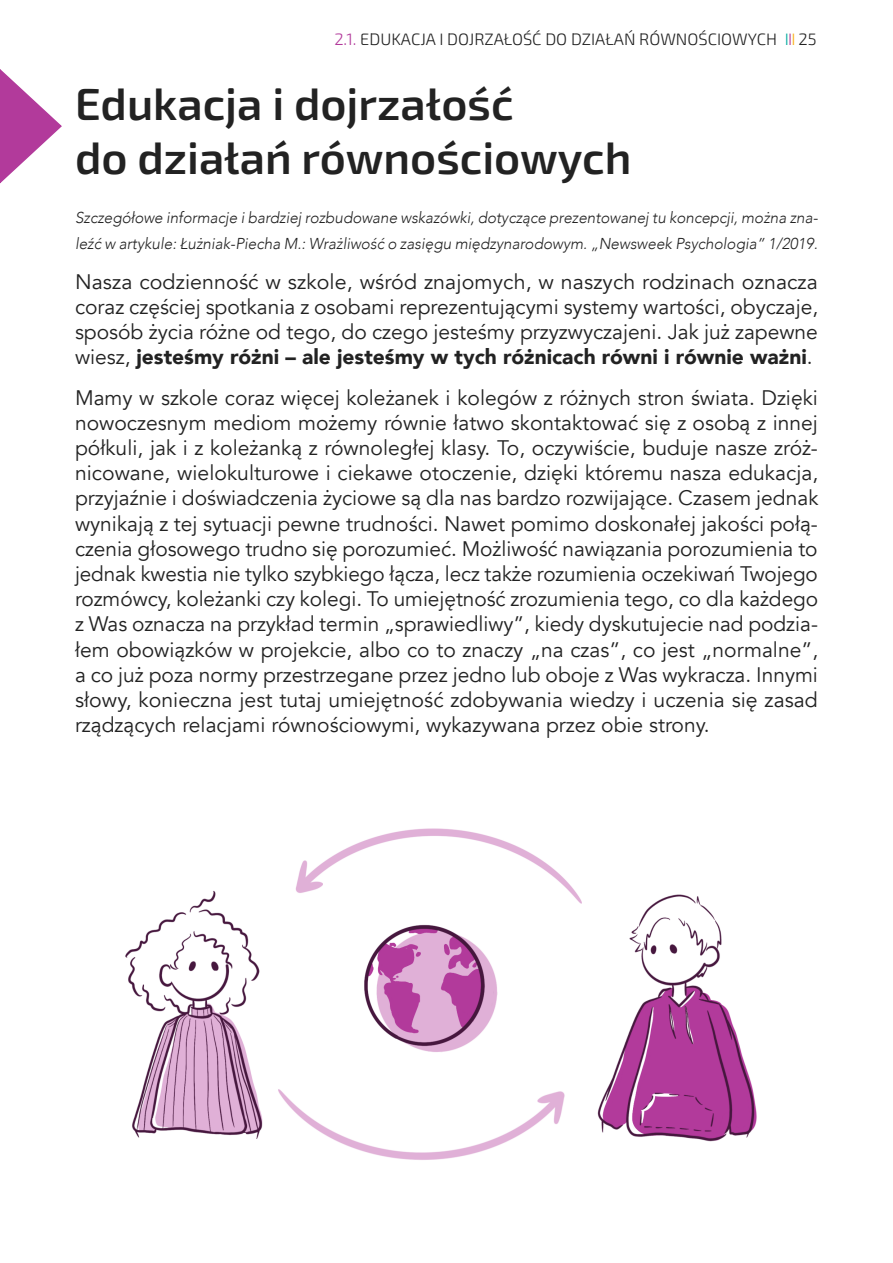
<style>
.page{position:relative;width:893px;height:1263px;background:#fff}
.page>*{position:absolute;margin:0;border:0;box-sizing:border-box;transform-origin:0 0}
.t1{font:600 45px/54px "Exo 2";color:#222}
.t2{font:21px/25.2px "Avenir";color:#222;text-align:justify}
.t3{font:300 16.5px "Exo 2";color:#222}
.t4{font:italic 300 15.75px/25.2px "Avenir";color:#222}
.s1{color:#b23a9b}
.s2{color:#02a99e}
.s3{color:#faad17}
.s4{font-weight:900}
</style>
<div class="page">
<img style="left:125px;top:828px;width:632px;height:332px">
<svg style="left:0;top:69px;width:62px;height:115px"></svg>
<p class="t3" style="left:334px;top:28px;width:444px"><span class="s1">2.1.</span> EDUKACJA I DOJRZAŁOŚĆ DO DZIAŁAŃ RÓWNOŚCIOWYCH</p>
<p class="t3" style="left:785px;top:28px;width:33px"><span class="s2">I</span><span class="s1">I</span><span class="s3">I</span> 25</p>
<h1 class="t1" style="left:75px;top:75px;width:558px">Edukacja i dojrzałość<br>do działań równościowych</h1>
<p class="t4" style="left:75px;top:205px;width:744px">Szczegółowe informacje i bardziej rozbudowane wskazówki, dotyczące prezentowanej tu koncepcji, można zna&shy;leźć w artykule: Łużniak-Piecha M.: Wrażliwość o zasięgu międzynarodowym. „Newsweek Psychologia” 1/2019.</p>
<p class="t2" style="left:75px;top:269px;width:745px">Nasza codzienność w szkole, wśród znajomych, w naszych rodzinach oznacza coraz częściej spotkania z osobami reprezentującymi systemy wartości, obyczaje, sposób życia różne od tego, do czego jesteśmy przyzwyczajeni. Jak już zapewne wiesz, <span class="s4">jesteśmy różni – ale jesteśmy w tych różnicach równi i równie ważni</span>.</p>
<p class="t2" style="left:75px;top:385px;width:745px">Mamy w szkole coraz więcej koleżanek i kolegów z różnych stron świata. Dzięki nowoczesnym mediom możemy równie łatwo skontaktować się z osobą z innej półkuli, jak i z koleżanką z równoległej klasy. To, oczywiście, buduje nasze zróż&shy;nicowane, wielokulturowe i ciekawe otoczenie, dzięki któremu nasza edukacja, przyjaźnie i doświadczenia życiowe są dla nas bardzo rozwijające. Czasem jednak wynikają z tej sytuacji pewne trudności. Nawet pomimo doskonałej jakości połą&shy;czenia głosowego trudno się porozumieć. Możliwość nawiązania porozumienia to jednak kwestia nie tylko szybkiego łącza, lecz także rozumienia oczekiwań Twojego rozmówcy, koleżanki czy kolegi. To umiejętność zrozumienia tego, co dla każdego z Was oznacza na przykład termin „sprawiedliwy”, kiedy dyskutujecie nad podzia&shy;łem obowiązków w projekcie, albo co to znaczy „na czas”, co jest „normalne”, a co już poza normy przestrzegane przez jedno lub oboje z Was wykracza. Innymi słowy, konieczna jest tutaj umiejętność zdobywania wiedzy i uczenia się zasad rządzących relacjami równościowymi, wykazywana przez obie strony.</p>
</div>
